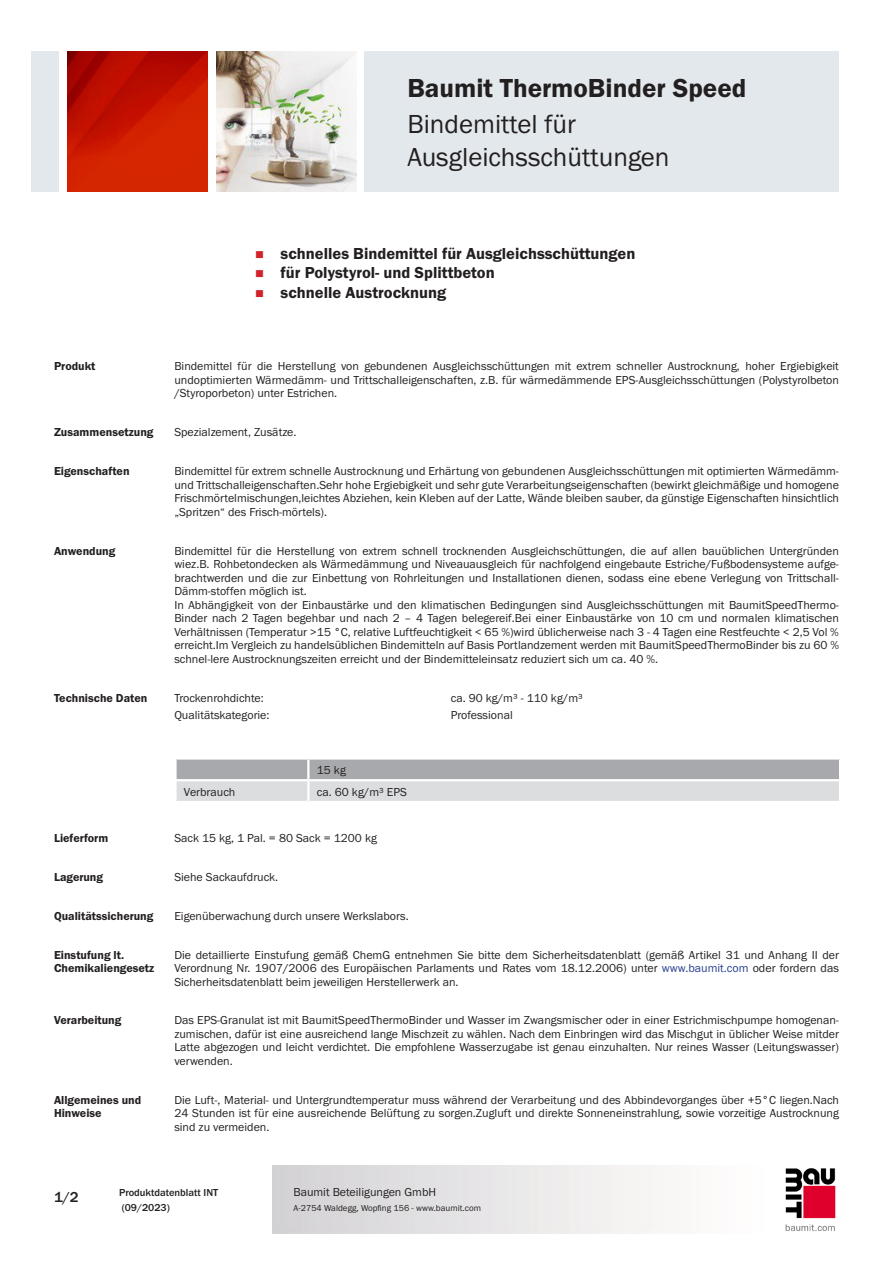
<style>
.page{position:relative;width:893px;height:1263px;background:#fff}
.page>*{position:absolute;margin:0;border:0;box-sizing:border-box;transform-origin:0 0}
.PDS_Produktname_Land{font:27px/32.4px "BM Franklin Gothic URW Boo";color:#231f20}
.PDS_Produktname{font:27px "BM Franklin Gothic URW Dem";color:#231f20}
.t1{font:16.5px "BM Franklin Gothic URW Dem";color:#231f20}
.t2{font:500 15px "BM Franklin Gothic URW";color:#231f20}
.PDS_Standard{font:12px/13.5px "BM Franklin Gothic URW Boo";color:#231f20;text-align:justify}
.PDS_Header{font:12px/13.5px "BM Franklin Gothic URW Dem";color:#231f20}
.PDS_Standard_linksbü{font:12px "BM Franklin Gothic URW Boo";color:#231f20}
.t3{font:500 10.5px/15px "BM Franklin Gothic URW";color:#231f20}
.t4{font:9px "BM Franklin Gothic URW Boo";color:#231f20}
.s1{color:#253f8e}
</style>
<div class="page">
<img style="left:785px;top:1168px;width:51px;height:63px">
<div style="left:32px;top:51px;width:27px;height:140px;background:#e2e8eb"></div>
<img style="left:68px;top:52px;width:140px;height:139px">
<img style="left:216px;top:51px;width:141px;height:140px">
<div style="left:365px;top:51px;width:474px;height:140px;background:#e2e8eb"></div>
<svg style="left:177px;top:759px;width:662px;height:42px;background:#c3c4c7"></svg>
<hr style="left:307px;top:759px;width:2px;height:20px;background:#fff">
<hr style="left:174px;top:779px;width:134px;height:2px;background:#fff">
<hr style="left:308px;top:779px;width:533px;height:2px;background:#fff">
<hr style="left:307px;top:781px;width:2px;height:20px;background:#fff">
<p class="PDS_Produktname" style="left:407px;top:71px;width:340px">Baumit ThermoBinder Speed</p>
<p class="PDS_Produktname_Land" style="left:407px;top:109px;width:264px">Bindemittel für<br>Ausgleichsschüttungen</p>
<p class="t1" style="left:281px;top:243px;width:356px">schnelles Bindemittel für Ausgleichsschüttungen</p>
<p class="t1" style="left:281px;top:263px;width:216px">für Polystyrol- und Splittbeton</p>
<p class="t1" style="left:281px;top:282px;width:167px">schnelle Austrocknung</p>
<p class="PDS_Header" style="left:54px;top:360px;width:43px">Produkt</p>
<p class="PDS_Standard" style="left:174px;top:360px;width:666px">Bindemittel für die Herstellung von gebundenen Ausgleichsschüttungen mit extrem schneller Austrocknung, hoher Ergiebigkeit undoptimierten Wärmedämm- und Trittschalleigenschaften, z.B. für wärmedämmende EPS-Ausgleichsschüttungen (Polystyrolbeton /Styroporbeton) unter Estrichen.</p>
<p class="PDS_Header" style="left:54px;top:426px;width:101px">Zusammensetzung</p>
<p class="PDS_Standard" style="left:174px;top:426px;width:124px">Spezialzement, Zusätze.</p>
<p class="PDS_Header" style="left:54px;top:465px;width:77px">Eigenschaften</p>
<p class="PDS_Standard" style="left:174px;top:465px;width:666px">Bindemittel für extrem schnelle Austrocknung und Erhärtung von gebundenen Ausgleichsschüttungen mit optimierten Wärmedämm&shy;und Trittschalleigenschaften.Sehr hohe Ergiebigkeit und sehr gute Verarbeitungseigenschaften (bewirkt gleichmäßige und homogene Frischmörtelmischungen,leichtes Abziehen, kein Kleben auf der Latte, Wände bleiben sauber, da günstige Eigenschaften hinsichtlich „Spritzen“ des Frisch-mörtels).</p>
<p class="PDS_Header" style="left:54px;top:544px;width:63px">Anwendung</p>
<p class="PDS_Standard" style="left:174px;top:544px;width:666px">Bindemittel für die Herstellung von extrem schnell trocknenden Ausgleichschüttungen, die auf allen bauüblichen Untergründen wiez.B. Rohbetondecken als Wärmedämmung und Niveauausgleich für nachfolgend eingebaute Estriche/Fußbodensysteme aufge&shy;brachtwerden und die zur Einbettung von Rohrleitungen und Installationen dienen, sodass eine ebene Verlegung von Trittschall-Dämm-stoffen möglich ist.</p>
<p class="PDS_Standard" style="left:174px;top:598px;width:666px">In Abhängigkeit von der Einbaustärke und den klimatischen Bedingungen sind Ausgleichsschüttungen mit BaumitSpeedThermo-Binder nach 2 Tagen begehbar und nach 2 – 4 Tagen belegereif.Bei einer Einbaustärke von 10 cm und normalen klimatischen Verhältnissen (Temperatur &gt;15 °C, relative Luftfeuchtigkeit &lt; 65 %)wird üblicherweise nach 3 - 4 Tagen eine Restfeuchte &lt; 2,5 Vol % erreicht.Im Vergleich zu handelsüblichen Bindemitteln auf Basis Portlandzement werden mit BaumitSpeedThermoBinder bis zu 60 % schnel-lere Austrocknungszeiten erreicht und der Bindemitteleinsatz reduziert sich um ca. 40 %.</p>
<p class="PDS_Header" style="left:54px;top:691px;width:95px">Technische Daten</p>
<p class="PDS_Standard_linksbü" style="left:174px;top:690px;width:91px">Trockenrohdichte:</p>
<p class="PDS_Standard_linksbü" style="left:451px;top:690px;width:133px">ca. 90 kg/m³ - 110 kg/m³</p>
<p class="PDS_Standard_linksbü" style="left:174px;top:708px;width:97px">Qualitätskategorie:</p>
<p class="PDS_Standard_linksbü" style="left:451px;top:708px;width:64px">Professional</p>
<p class="PDS_Standard_linksbü" style="left:317px;top:762px;width:31px">15 kg</p>
<p class="PDS_Standard_linksbü" style="left:184px;top:784px;width:53px">Verbrauch</p>
<p class="PDS_Standard_linksbü" style="left:317px;top:784px;width:92px">ca. 60 kg/m³ EPS</p>
<p class="PDS_Header" style="left:54px;top:831px;width:56px">Lieferform</p>
<p class="PDS_Standard" style="left:174px;top:831px;width:204px">Sack 15 kg, 1 Pal. = 80 Sack = 1200 kg</p>
<p class="PDS_Header" style="left:54px;top:870px;width:51px">Lagerung</p>
<p class="PDS_Standard" style="left:174px;top:870px;width:105px">Siehe Sackaufdruck.</p>
<p class="PDS_Header" style="left:54px;top:909px;width:101px">Qualitätssicherung</p>
<p class="PDS_Standard" style="left:174px;top:909px;width:236px">Eigenüberwachung durch unsere Werkslabors.</p>
<p class="PDS_Header" style="left:54px;top:948px;width:102px">Einstufung lt.<br>Chemikaliengesetz</p>
<p class="PDS_Standard" style="left:174px;top:948px;width:666px">Die detaillierte Einstufung gemäß ChemG entnehmen Sie bitte dem Sicherheitsdatenblatt (gemäß Artikel 31 und Anhang II der Verordnung Nr. 1907/2006 des Europäischen Parlaments und Rates vom 18.12.2006) unter <span class="s1">www.baumit.com</span> oder fordern das Sicherheitsdatenblatt beim jeweiligen Herstellerwerk an.</p>
<p class="PDS_Header" style="left:54px;top:1014px;width:69px">Verarbeitung</p>
<p class="PDS_Standard" style="left:174px;top:1014px;width:666px">Das EPS-Granulat ist mit BaumitSpeedThermoBinder und Wasser im Zwangsmischer oder in einer Estrichmischpumpe homogenan&shy;zumischen, dafür ist eine ausreichend lange Mischzeit zu wählen. Nach dem Einbringen wird das Mischgut in üblicher Weise mitder Latte abgezogen und leicht verdichtet. Die empfohlene Wasserzugabe ist genau einzuhalten. Nur reines Wasser (Leitungswasser) verwenden.</p>
<p class="PDS_Header" style="left:54px;top:1093px;width:89px">Allgemeines und<br>Hinweise</p>
<p class="PDS_Standard" style="left:174px;top:1093px;width:666px">Die Luft-, Material- und Untergrundtemperatur muss während der Verarbeitung und des Abbindevorganges über +5°C liegen.Nach 24 Stunden ist für eine ausreichende Belüftung zu sorgen.Zugluft und direkte Sonneneinstrahlung, sowie vorzeitige Austrocknung sind zu vermeiden.</p>
<p class="t2" style="left:54px;top:1188px;width:26px">1/2</p>
<p class="t3" style="left:119px;top:1185px;width:101px">Produktdatenblatt INT (09/2023)</p>
<p class="PDS_Standard" style="left:293px;top:1185px;width:144px">Baumit Beteiligungen GmbH</p>
<p class="t4" style="left:293px;top:1202px;width:189px">A-2754 Waldegg, Wopfing 156 - www.baumit.com</p>
</div>
